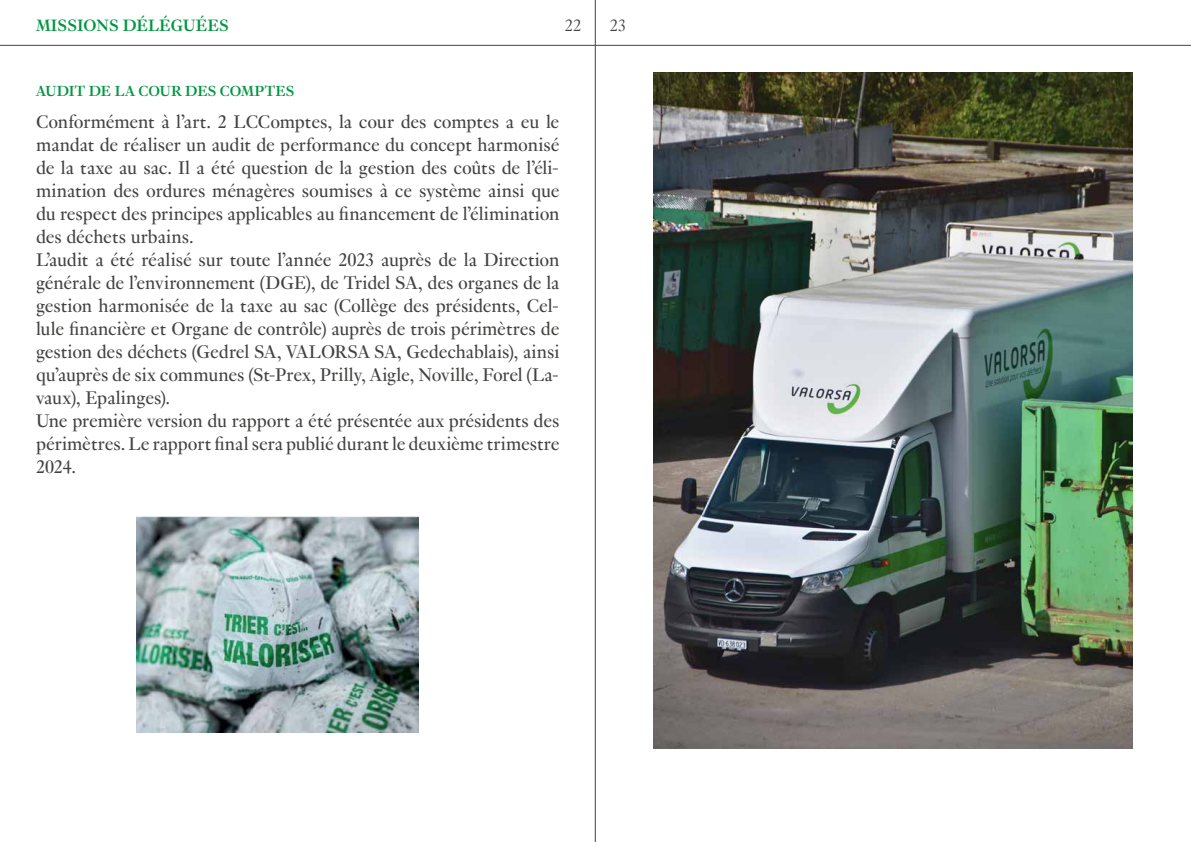
<style>
.page{position:relative;width:1191px;height:842px;background:#fff}
.page>*{position:absolute;margin:0;border:0;box-sizing:border-box;transform-origin:0 0}
.t1{font:20px/23px "Genath";letter-spacing:-.005em;color:#424241}
.t2{font:700 18px "Genath";letter-spacing:.01em;color:#009641}
.t3{font:300 18px "Genath";color:#424241}
.t4{font:700 16px "Genath";letter-spacing:.005em;color:#009641}
</style>
<div class="page">
<hr style="left:0;top:45px;width:1191px;height:1px;background:#424241">
<hr style="left:595px;top:0;width:1px;height:842px;background:#424241">
<img style="left:136px;top:516px;width:282px;height:216px">
<img style="left:653px;top:72px;width:479px;height:676px">
<p class="t2" style="left:36px;top:12px;width:194px">MISSIONS DÉLÉGUÉES</p>
<p class="t3" style="left:565px;top:12px;width:18px">22</p>
<p class="t3" style="left:609px;top:12px;width:18px">23</p>
<p class="t4" style="left:36px;top:80px;width:260px">AUDIT DE LA COUR DES COMPTES</p>
<p class="t1" style="left:36px;top:109px;width:525px">Conformément à l’art. 2 LCComptes, la cour des comptes a eu le mandat de réaliser un audit de performance du concept harmonisé de la taxe au sac. Il a été question de la gestion des coûts de l’éli&shy;mination des ordures ménagères soumises à ce système ainsi que du respect des principes applicables au financement de l’élimination des déchets urbains.<br>L’audit a été réalisé sur toute l’année 2023 auprès de la Direction générale de l’environnement (DGE), de Tridel SA, des organes de la gestion harmonisée de la taxe au sac (Collège des présidents, Cel&shy;lule financière et Organe de contrôle) auprès de trois périmètres de gestion des déchets (Gedrel SA, VALORSA SA, Gedechablais), ainsi qu’auprès de six communes (St-Prex, Prilly, Aigle, Noville, Forel (La&shy;vaux), Epalinges).<br>Une première version du rapport a été présentée aux présidents des périmètres. Le rapport final sera publié durant le deuxième trimestre 2024.</p>
</div>
